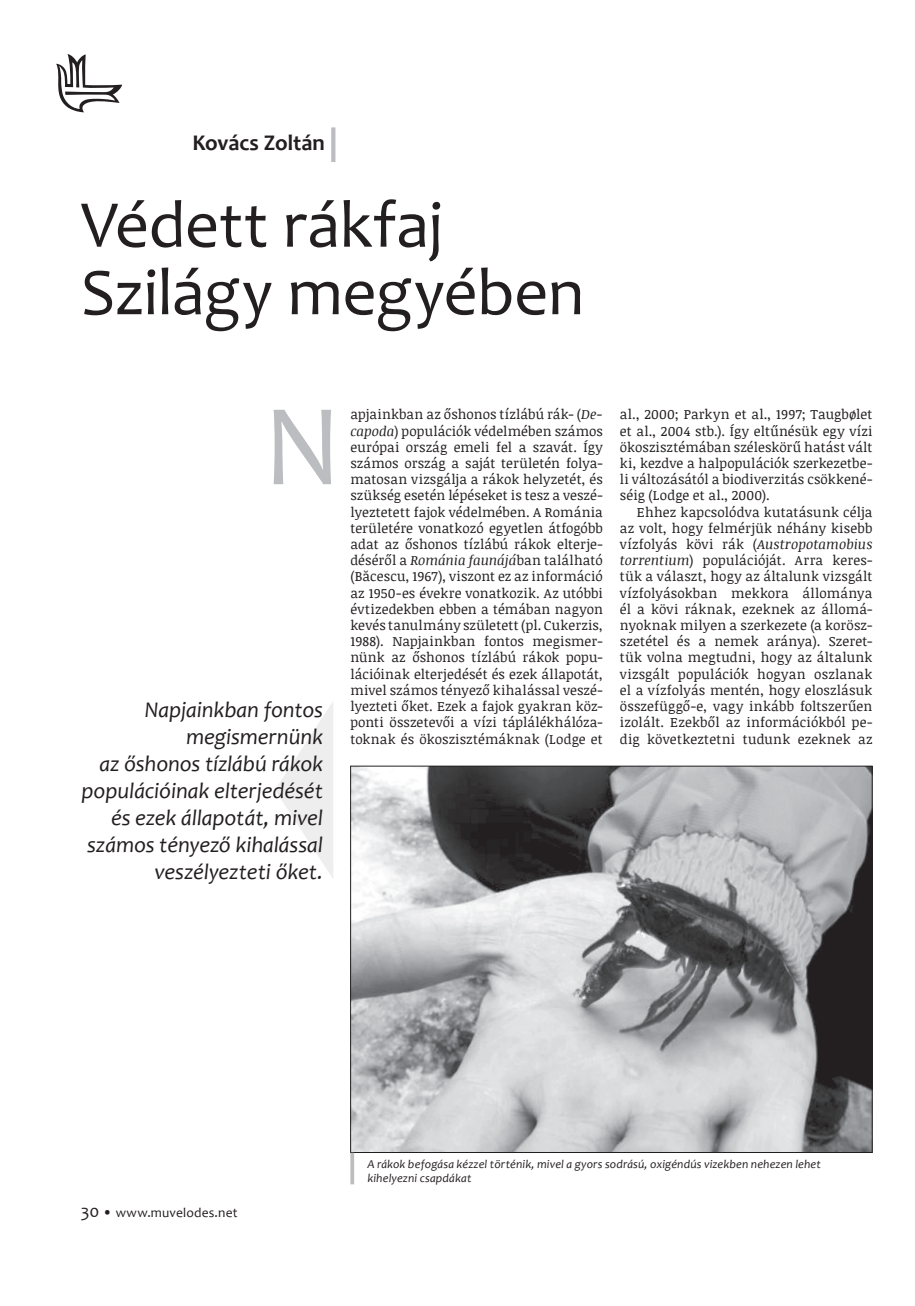
<style>
.page{position:relative;width:915px;height:1306px;background:#fff}
.page>*{position:absolute;margin:0;border:0;box-sizing:border-box;transform-origin:0 0}
.t1{font:117px "Candara";color:#bcbdc0}
.t2{font:67.5px/67.5px "Candara";letter-spacing:-.01em;color:#231f20}
.t3{font:italic 22.5px/27px "Candara";letter-spacing:-.005em;color:#231f20;text-align:right}
.t4{font:700 22.5px "Candara";letter-spacing:-.005em;color:#231f20}
.t5{font:13.5px/16.2px "Noticia Text";letter-spacing:.01em;color:#231f20;text-align:justify}
.t6{font:13.5px "Candara";letter-spacing:.01em;color:#231f20}
.t7{font:italic 12px/14.4px "Candara";letter-spacing:.015em;color:#231f20}
.s1{font-style:italic}
.s2{font-size:18px}
.s3{font-size:15px}
</style>
<div class="page">
<svg style="left:56px;top:54px;width:66px;height:58px"></svg>
<svg style="left:331px;top:128px;width:4px;height:34px"></svg>
<svg style="left:275px;top:702px;width:58px;height:176px"></svg>
<img style="left:352px;top:768px;width:518px;height:382px">
<svg style="left:350px;top:1152px;width:4px;height:32px"></svg>
<h3 class="t4" style="left:192px;top:129px;width:134px">Kovács Zoltán</h3>
<h2 class="t2" style="left:81px;top:190px;width:505px">Védett rákfaj<br>Szilágy megyében</h2>
<h1 class="t1" style="left:263px;top:373px;width:80px">N</h1>
<h3 class="t3" style="left:82px;top:696px;width:243px">Napjainkban fontos megismernünk<br>az őshonos tízlábú rákok populációinak elterjedését és ezek állapotát, mivel számos tényező kihalással veszélyezteti őket.</h3>
<p class="t5" style="left:350px;top:406px;width:254px">apjainkban az őshonos tízlábú rák- (<span class="s1">De&shy;capoda</span>) populációk védelmében számos európai ország emeli fel a szavát. Így számos ország a saját területén folya&shy;matosan vizsgálja a rákok helyzetét, és szükség esetén lépéseket is tesz a veszé&shy;lyeztetett fajok védelmében. A Románia területére vonatkozó egyetlen átfogóbb adat az őshonos tízlábú rákok elterje&shy;déséről a <span class="s1">Románia faunájá</span>ban található (Băcescu, 1967), viszont ez az információ az 1950-es évekre vonatkozik. Az utóbbi évtizedekben ebben a témában nagyon kevés tanulmány született (pl. Cukerzis, 1988). Napjainkban fontos megismer&shy;nünk az őshonos tízlábú rákok popu&shy;lációinak elterjedését és ezek állapotát, mivel számos tényező kihalással veszé&shy;lyezteti őket. Ezek a fajok gyakran köz&shy;ponti összetevői a vízi táplálékhálóza&shy;toknak és ökoszisztémáknak (Lodge et</p>
<p class="t5" style="left:619px;top:406px;width:254px">al., 2000; Parkyn et al., 1997; Taugbølet et al., 2004 stb.). Így eltűnésük egy vízi ökoszisztémában széleskörű hatást vált ki, kezdve a halpopulációk szerkezetbe&shy;li változásától a biodiverzitás csökkené&shy;séig (Lodge et al., 2000).</p>
<p class="t5" style="left:619px;top:503px;width:254px;text-indent:17px">Ehhez kapcsolódva kutatásunk célja az volt, hogy felmérjük néhány kisebb vízfolyás kövi rák (<span class="s1">Austropotamobius torrentium</span>) populációját. Arra keres&shy;tük a választ, hogy az általunk vizsgált vízfolyásokban mekkora állománya él a kövi ráknak, ezeknek az állomá&shy;nyoknak milyen a szerkezete (a korös - szetétel és a nemek aránya). Szeret&shy;tük volna megtudni, hogy az általunk vizsgált populációk hogyan oszlanak el a vízfolyás mentén, hogy eloszlásuk összefüggő-e, vagy inkább foltszerűen izolált. Ezekből az információkból pe&shy;dig következtetni tudunk ezeknek az</p>
<p class="t6" style="left:81px;top:1204px;width:158px"><span class="s2">30</span> <span class="s3">•</span> www.muvelodes.net</p>
<p class="t7" style="left:367px;top:1156px;width:455px">A rákok befogása kézzel történik, mivel a gyors sodrású, oxigéndús vizekben nehezen lehet kihelyezni csapdákat</p>
</div>
